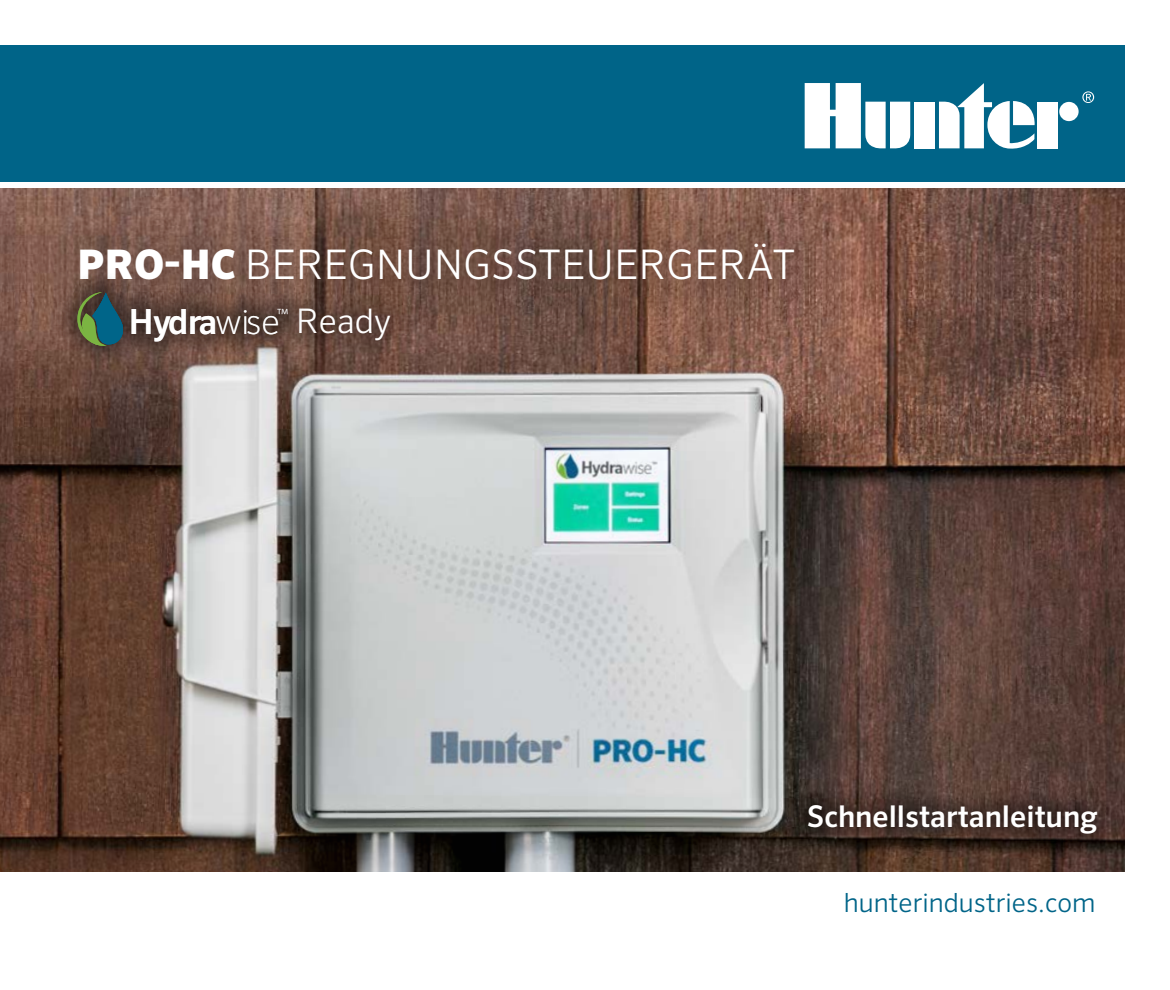
<style>
.page{position:relative;width:1170px;height:990px;background:#fff}
.page>*{position:absolute;margin:0;border:0;box-sizing:border-box;transform-origin:0 0}
.t1{font:300 40.75px "Sero Pro";letter-spacing:.01em;color:#fff}
.t2{font:500 34.75px "Sero Pro";letter-spacing:-.04em;color:#fff}
.t3{font:300 33.75px "Sero Pro";color:#fff}
.t4{font:500 30px "Sero Pro";color:#fff}
.t5{font:300 26.5px "Sero Pro";color:#006488}
.t6{font:100 15.5px "Sero Pro";color:#fff}
.s1{font-weight:900}
.s2{font-weight:200}
</style>
<div class="page">
<img style="left:0;top:189px;width:1125px;height:683px">
<div style="left:28px;top:193px;width:831px;height:154px;background:#000;opacity:.12"></div>
<div style="left:54px;top:269px;width:361px;height:101px;background:#000;opacity:.25"></div>
<div style="left:785px;top:781px;width:336px;height:75px;background:#000;opacity:.7"></div>
<div style="left:0;top:45px;width:1125px;height:137px;background:#006488"></div>
<svg style="left:1082px;top:91px;width:12px;height:12px"></svg>
<div style="left:914px;top:102px;width:21px;height:46px;background:#fff"></div>
<div style="left:1059px;top:102px;width:20px;height:19px;background:#fff;border-radius:50%"></div>
<div style="left:1038px;top:102px;width:20px;height:46px;background:#fff"></div>
<svg style="left:939px;top:83px;width:96px;height:66px"></svg>
<svg style="left:805px;top:83px;width:105px;height:66px"></svg>
<div style="left:54px;top:269px;width:258px;height:101px;background:#000;opacity:.25"></div>
<svg style="left:77px;top:292px;width:47px;height:54px;background:#396156"></svg>
<p class="t1" style="left:78px;top:240px;width:719px"><span class="s1">PRO-HC</span> BEREGNUNGSSTEUERGERÄT</p>
<p class="t3" style="left:296px;top:301px;width:96px">Ready</p>
<p class="t2" style="left:129px;top:300px;width:153px">Hydra<span class="s2">wise</span></p>
<p class="t6" style="left:277px;top:305px;width:13px">™</p>
<p class="t4" style="left:807px;top:798px;width:292px">Schnellstartanleitung</p>
<p class="t5" style="left:844px;top:886px;width:253px">hunterindustries.com</p>
</div>
